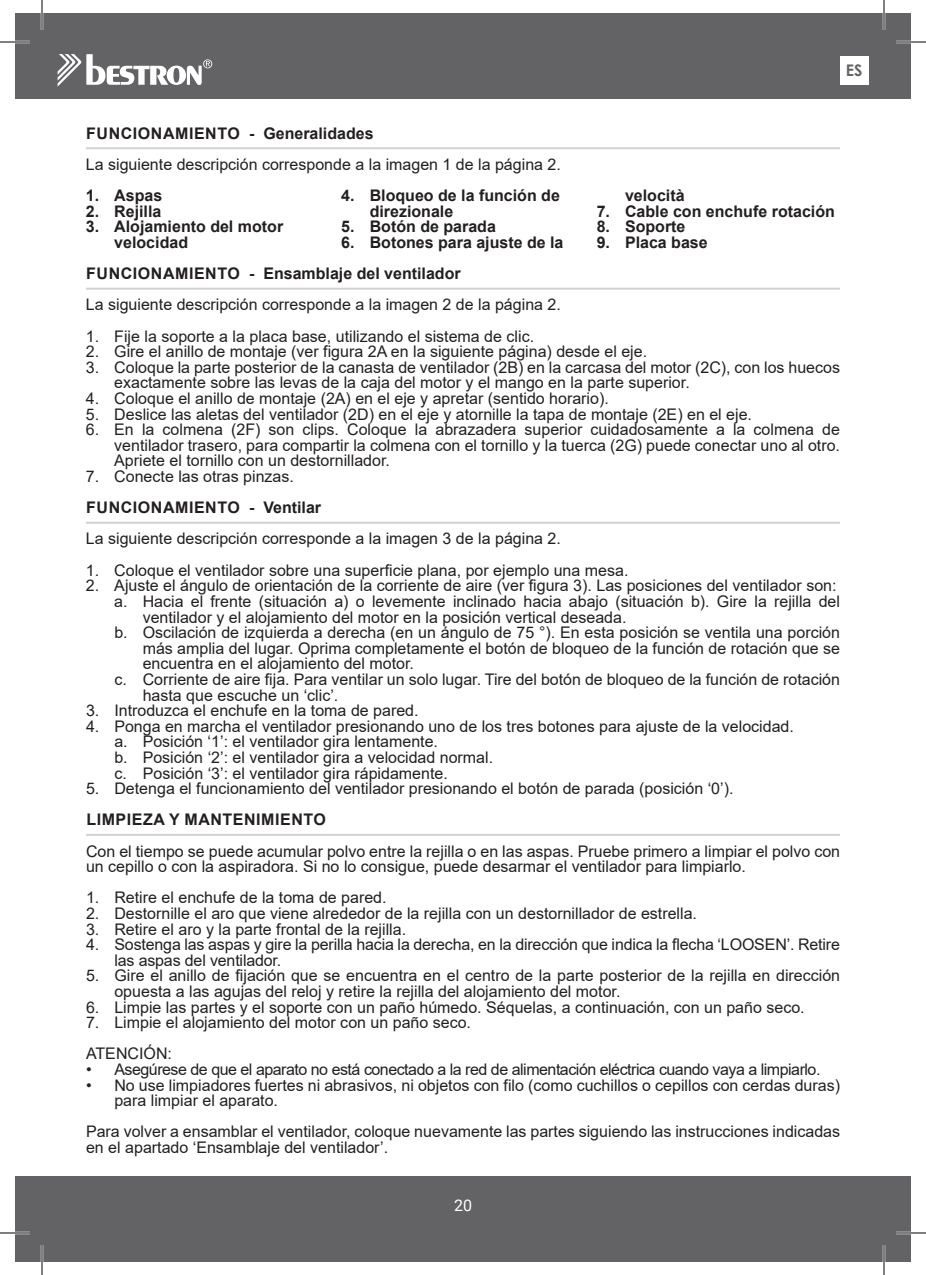
<style>
.page{position:relative;width:926px;height:1275px;background:#fff}
.page>*{position:absolute;margin:0;border:0;box-sizing:border-box;transform-origin:0 0}
.t1{font:16px/15.6px "Arial";color:#231f20}
.t2{font:700 16px/15.6px "Arial";color:#231f20}
.t3{font:16px "Arial";letter-spacing:-.03em;color:#231f20}
.t4{font:700 16px "Arial";letter-spacing:.035em;color:#231f20}
.t5{font:16px "Roboto";color:#fff}
.t6{font:700 16px "Century Gothic";color:#636366}
</style>
<div class="page">
<div style="left:15px;top:14px;width:896px;height:85px;background:#636366"></div>
<div style="left:15px;top:1176px;width:896px;height:85px;background:#636366"></div>
<svg style="left:58px;top:54px;width:154px;height:32px"></svg>
<div style="left:840px;top:56px;width:28px;height:29px;background:#fff"></div>
<hr style="left:86px;top:147px;width:754px;height:2px;background:#d1d2d4">
<hr style="left:86px;top:288px;width:754px;height:2px;background:#d1d2d4">
<hr style="left:86px;top:522px;width:754px;height:2px;background:#d1d2d4">
<hr style="left:86px;top:834px;width:754px;height:2px;background:#d1d2d4">
<hr style="left:0;top:41px;width:30px;height:2px;background:#fff">
<hr style="left:896px;top:41px;width:30px;height:2px;background:#fff">
<hr style="left:0;top:1231px;width:30px;height:3px;background:#fff">
<hr style="left:896px;top:1231px;width:30px;height:3px;background:#fff">
<hr style="left:41px;top:0;width:2px;height:30px;background:#fff">
<hr style="left:41px;top:1245px;width:2px;height:30px;background:#fff">
<hr style="left:883px;top:0;width:2px;height:30px;background:#fff">
<hr style="left:883px;top:1245px;width:2px;height:30px;background:#fff">
<hr style="left:0;top:42px;width:30px;height:1px;background:#000">
<hr style="left:896px;top:42px;width:30px;height:1px;background:#000">
<hr style="left:0;top:1232px;width:30px;height:1px;background:#000">
<hr style="left:896px;top:1232px;width:30px;height:1px;background:#000">
<hr style="left:42px;top:0;width:1px;height:30px;background:#000">
<hr style="left:42px;top:1245px;width:1px;height:30px;background:#000">
<hr style="left:884px;top:0;width:1px;height:30px;background:#000">
<hr style="left:884px;top:1245px;width:1px;height:30px;background:#000">
<p class="t2" style="left:86px;top:125px;width:289px">FUNCIONAMIENTO - Generalidades</p>
<p class="t1" style="left:86px;top:156px;width:476px">La siguiente descripción corresponde a la imagen 1 de la página 2.</p>
<p class="t2" style="left:86px;top:188px;width:78px">1. Aspas</p>
<p class="t2" style="left:86px;top:203px;width:77px">2. Rejilla</p>
<p class="t2" style="left:114px;top:219px;width:170px;text-indent:-28px">3. Alojamiento del motor velocidad</p>
<p class="t2" style="left:370px;top:188px;width:192px;text-indent:-28px">4. Bloqueo de la función de direzionale</p>
<p class="t2" style="left:341px;top:219px;width:156px">5. Botón de parada</p>
<p class="t2" style="left:341px;top:235px;width:224px">6. Botones para ajuste de la</p>
<p class="t6" style="left:846px;top:58px;width:18px">ES</p>
<p class="t2" style="left:625px;top:188px;width:61px">velocità</p>
<p class="t2" style="left:597px;top:203px;width:240px">7. Cable con enchufe rotación</p>
<p class="t2" style="left:597px;top:219px;width:90px">8. Soporte</p>
<p class="t2" style="left:597px;top:235px;width:113px">9. Placa base</p>
<p class="t2" style="left:86px;top:266px;width:376px">FUNCIONAMIENTO - Ensamblaje del ventilador</p>
<p class="t1" style="left:86px;top:297px;width:476px">La siguiente descripción corresponde a la imagen 2 de la página 2.</p>
<p class="t1" style="left:86px;top:328px;width:450px">1. Fije la soporte a la placa base, utilizando el sistema de clic.</p>
<p class="t1" style="left:86px;top:344px;width:563px">2. Gire el anillo de montaje (ver figura 2A en la siguiente página) desde el eje.</p>
<p class="t1" style="left:114px;top:359px;width:727px;text-indent:-28px">3. Coloque la parte posterior de la canasta de ventilador (2B) en la carcasa del motor (2C), con los huecos exactamente sobre las levas de la caja del motor y el mango en la parte superior.</p>
<p class="t1" style="left:86px;top:390px;width:524px">4. Coloque el anillo de montaje (2A) en el eje y apretar (sentido horario).</p>
<p class="t1" style="left:86px;top:406px;width:668px">5. Deslice las aletas del ventilador (2D) en el eje y atornille la tapa de montaje (2E) en el eje.</p>
<p class="t1" style="left:114px;top:422px;width:727px;text-align:justify;text-indent:-28px">6. En la colmena (2F) son clips. Coloque la abrazadera superior cuidadosamente a la colmena de ventilador trasero, para compartir la colmena con el tornillo y la tuerca (2G) puede conectar uno al otro.<br>Apriete el tornillo con un destornillador.</p>
<p class="t1" style="left:86px;top:468px;width:209px">7. Conecte las otras pinzas.</p>
<p class="t4" style="left:86px;top:496px;width:236px">FUNCIONAMIENTO - Ventilar</p>
<p class="t1" style="left:86px;top:531px;width:476px">La siguiente descripción corresponde a la imagen 3 de la página 2.</p>
<p class="t1" style="left:86px;top:562px;width:544px">1. Coloque el ventilador sobre una superficie plana, por ejemplo una mesa.</p>
<p class="t1" style="left:86px;top:578px;width:752px">2. Ajuste el ángulo de orientación de la corriente de aire (ver figura 3). Las posiciones del ventilador son:</p>
<p class="t1" style="left:114px;top:593px;width:727px">a. Hacia el frente (situación a) o levemente inclinado hacia abajo (situación b). Gire la rejilla del</p>
<p class="t1" style="left:143px;top:609px;width:485px">ventilador y el alojamiento del motor en la posición vertical deseada.</p>
<p class="t1" style="left:114px;top:624px;width:727px">b. Oscilación de izquierda a derecha (en un ángulo de 75 °). En esta posición se ventila una porción</p>
<p class="t1" style="left:143px;top:640px;width:699px">más amplia del lugar. Oprima completamente el botón de bloqueo de la función de rotación que se</p>
<p class="t1" style="left:143px;top:656px;width:273px">encuentra en el alojamiento del motor.</p>
<p class="t1" style="left:114px;top:671px;width:727px">c. Corriente de aire fija. Para ventilar un solo lugar. Tire del botón de bloqueo de la función de rotación</p>
<p class="t1" style="left:143px;top:687px;width:197px">hasta que escuche un ‘clic’.</p>
<p class="t1" style="left:86px;top:702px;width:334px">3. Introduzca el enchufe en la toma de pared.</p>
<p class="t1" style="left:114px;top:718px;width:681px;text-indent:-28px">4. Ponga en marcha el ventilador presionando uno de los tres botones para ajuste de la velocidad. a. Posición ‘1’: el ventilador gira lentamente.<br>b. Posición ‘2’: el ventilador gira a velocidad normal.<br>c. Posición ‘3’: el ventilador gira rápidamente.</p>
<p class="t1" style="left:86px;top:780px;width:649px">5. Detenga el funcionamiento del ventilador presionando el botón de parada (posición ‘0’).</p>
<p class="t4" style="left:86px;top:808px;width:241px">LIMPIEZA Y MANTENIMIENTO</p>
<p class="t1" style="left:86px;top:843px;width:756px">Con el tiempo se puede acumular polvo entre la rejilla o en las aspas. Pruebe primero a limpiar el polvo con un cepillo o con la aspiradora. Si no lo consigue, puede desarmar el ventilador para limpiarlo.</p>
<p class="t1" style="left:86px;top:890px;width:302px">1. Retire el enchufe de la toma de pared.</p>
<p class="t1" style="left:86px;top:905px;width:612px">2. Destornille el aro que viene alrededor de la rejilla con un destornillador de estrella.</p>
<p class="t1" style="left:86px;top:921px;width:322px">3. Retire el aro y la parte frontal de la rejilla.</p>
<p class="t1" style="left:114px;top:936px;width:727px;text-indent:-28px">4. Sostenga las aspas y gire la perilla hacia la derecha, en la dirección que indica la flecha ‘LOOSEN’. Retire las aspas del ventilador.</p>
<p class="t1" style="left:114px;top:968px;width:727px;text-indent:-28px">5. Gire el anillo de fijación que se encuentra en el centro de la parte posterior de la rejilla en dirección opuesta a las agujas del reloj y retire la rejilla del alojamiento del motor.</p>
<p class="t1" style="left:86px;top:999px;width:720px">6. Limpie las partes y el soporte con un paño húmedo. Séquelas, a continuación, con un paño seco.</p>
<p class="t1" style="left:86px;top:1007px;width:386px;line-height:31.2px">7. Limpie el alojamiento del motor con un paño seco.<br>ATENCIÓN:</p>
<p class="t3" style="left:86px;top:1058px;width:736px">• Asegúrese de que el aparato no está conectado a la red de alimentación eléctrica cuando vaya a limpiarlo.</p>
<p class="t1" style="left:114px;top:1077px;width:727px;text-indent:-28px">• No use limpiadores fuertes ni abrasivos, ni objetos con filo (como cuchillos o cepillos con cerdas duras) para limpiar el aparato.</p>
<p class="t1" style="left:86px;top:1124px;width:756px">Para volver a ensamblar el ventilador, coloque nuevamente las partes siguiendo las instrucciones indicadas en el apartado ‘Ensamblaje del ventilador’.</p>
<p class="t5" style="left:454px;top:1193px;width:19px">20</p>
</div>
